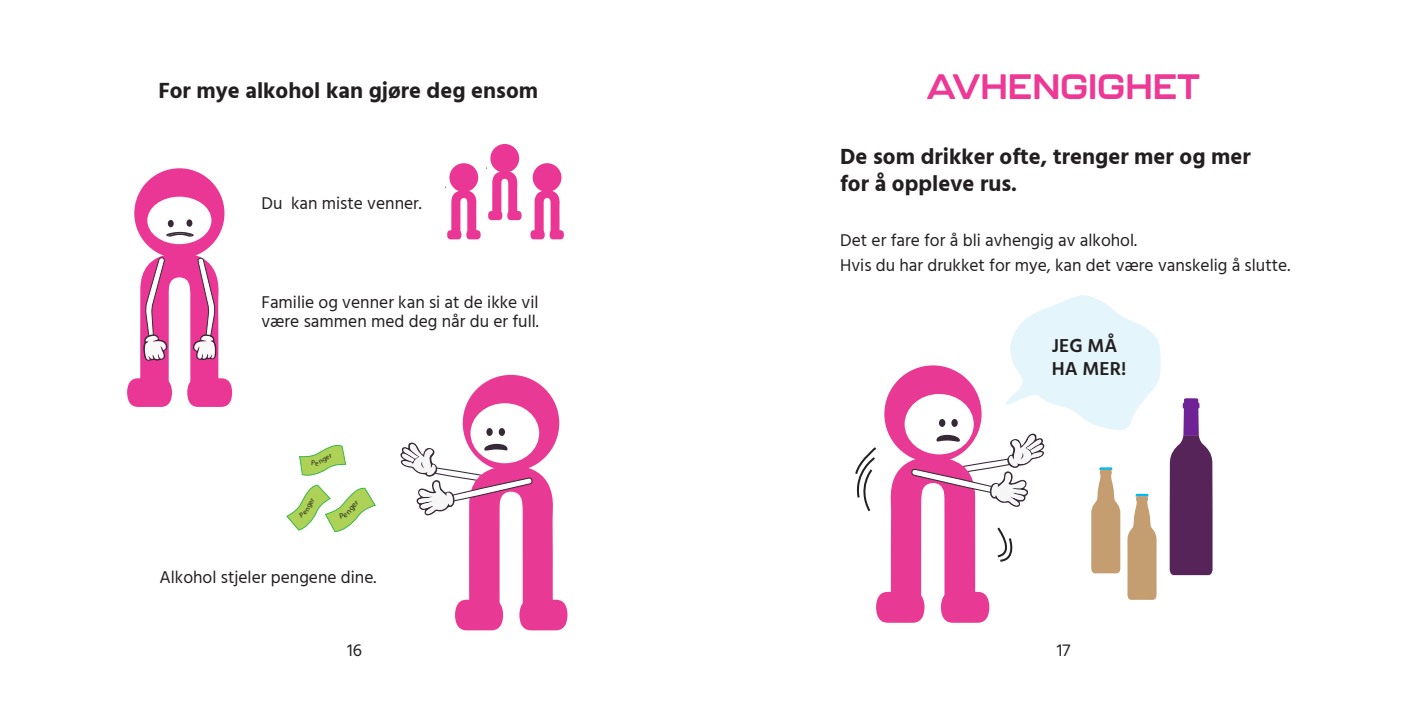
<style>
.page{position:relative;width:1418px;height:709px;background:#fff}
.page>*{position:absolute;margin:0;border:0;box-sizing:border-box;transform-origin:0 0}
.t1{font:700 35px "Kallisto";color:#ed3896}
.t2{font:700 22.5px "Hind Vadodara";color:#231f20}
.t3{font:600 19.25px "Hind Vadodara";color:#231f20}
.t4{font:17.5px/19.2px "Hind Vadodara";color:#231f20}
</style>
<div class="page">
<div style="left:134px;top:168px;width:90px;height:90px;background:#ea3796;border-radius:50%"></div>
<div style="left:147px;top:197px;width:64px;height:47px;background:#fff;border-radius:50%"></div>
<div style="left:186px;top:219px;width:6px;height:8px;background:#372936;border-radius:50%"></div>
<div style="left:168px;top:220px;width:6px;height:7px;background:#372936;border-radius:50%"></div>
<svg style="left:166px;top:232px;width:28px;height:5px"></svg>
<svg style="left:127px;top:250px;width:105px;height:157px"></svg>
<svg style="left:530px;top:189px;width:34px;height:51px"></svg>
<div style="left:532px;top:163px;width:29px;height:29px;background:#ea3796;border-radius:50%"></div>
<svg style="left:488px;top:171px;width:34px;height:50px"></svg>
<div style="left:490px;top:144px;width:29px;height:29px;background:#ea3796;border-radius:50%"></div>
<svg style="left:447px;top:189px;width:34px;height:51px"></svg>
<div style="left:449px;top:163px;width:29px;height:29px;background:#ea3796;border-radius:50%"></div>
<div style="left:463px;top:375px;width:96px;height:96px;background:#e83a94;border-radius:50%"></div>
<div style="left:470px;top:403px;width:69px;height:60px;background:#fff;border-radius:50%"></div>
<div style="left:498px;top:428px;width:7px;height:8px;background:#372a36;border-radius:50%"></div>
<div style="left:486px;top:428px;width:6px;height:8px;background:#372a36;border-radius:50%"></div>
<svg style="left:400px;top:442px;width:168px;height:189px"></svg>
<svg style="left:1169px;top:398px;width:43px;height:177px"></svg>
<svg style="left:855px;top:295px;width:306px;height:328px"></svg>
<svg style="left:299px;top:444px;width:47px;height:32px"></svg>
<svg style="left:286px;top:485px;width:89px;height:47px"></svg>
<p class="t2" style="left:158px;top:73px;width:381px">For mye alkohol kan gjøre deg ensom</p>
<p class="t4" style="left:261px;top:194px;width:162px">Du kan miste venner.</p>
<p class="t4" style="left:261px;top:292px;width:279px">Familie og venner kan si at de ikke vil være sammen med deg når du er full.</p>
<p class="t4" style="left:159px;top:568px;width:218px">Alkohol stjeler pengene dine.</p>
<p class="t1" style="left:926px;top:65px;width:275px">AVHENGIGHET</p>
<p class="t2" style="left:840px;top:138px;width:412px">De som drikker ofte, trenger mer og mer</p>
<p class="t2" style="left:840px;top:166px;width:178px">for å oppleve rus.</p>
<p class="t4" style="left:840px;top:230px;width:298px">Det er fare for å bli avhengig av alkohol.</p>
<p class="t4" style="left:840px;top:255px;width:451px">Hvis du har drukket for mye, kan det være vanskelig å slutte.</p>
<p class="t3" style="left:1051px;top:331px;width:67px">JEG MÅ</p>
<p class="t3" style="left:1051px;top:354px;width:76px">HA MER!</p>
<p class="t4" style="left:347px;top:640px;width:16px">16</p>
<p class="t4" style="left:1056px;top:640px;width:15px">17</p>
</div>
